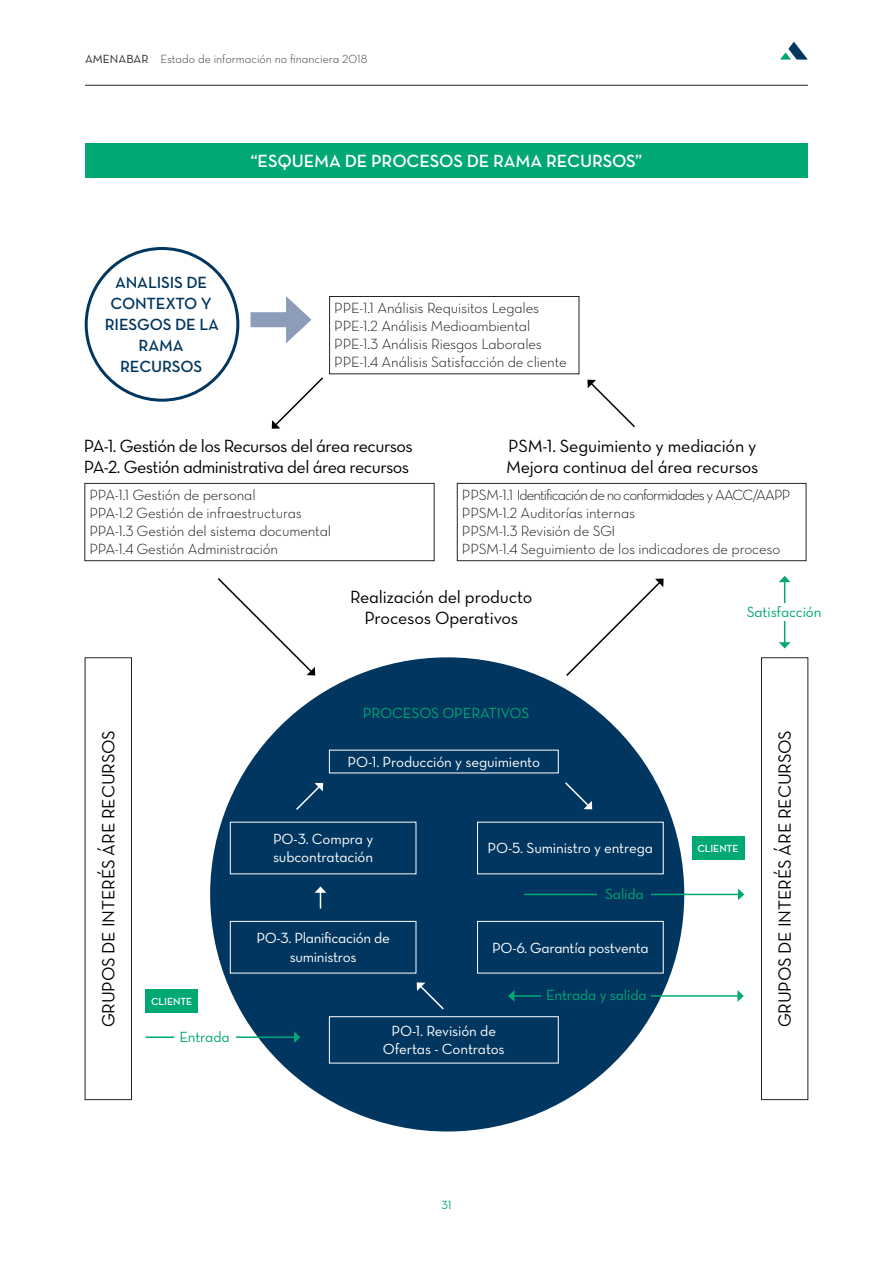
<style>
.page{position:relative;width:893px;height:1263px;background:#fff}
.page>*{position:absolute;margin:0;border:0;box-sizing:border-box;transform-origin:0 0}
.t1{font:18px/21px "Neutra Text Book Alt";letter-spacing:-.015em;color:#000}
.t2{font:18px "Neutra Text Demi Alt";letter-spacing:-.01em;color:#fff}
.t3{font:16.5px/21px "Neutra Text Demi Alt";letter-spacing:-.01em;color:#00365f;text-align:center}
.t4{font:15px/18px "Neutra Text Light Alt";letter-spacing:-.01em;color:#000}
.t5{font:15px/18px "Neutra Text Book Alt";letter-spacing:-.015em;color:#fff;text-align:center}
.t6{font:15px "Neutra Text Book Alt";letter-spacing:-.01em;color:#00a874}
.t7{font:12px "Neutra Text Light Alt";color:#242424}
.t8{font:12px "Neutra Text Book Alt";color:#00a874}
.t9{font:10.5px "Neutra Text Demi Alt";letter-spacing:-.01em;color:#fff}
.s1{font-family:"Neutra Text Book Alt"}
</style>
<div class="page">
<hr style="left:85px;top:85px;width:723px;height:1px;background:#242424">
<svg style="left:780px;top:42px;width:28px;height:18px"></svg>
<div style="left:85px;top:144px;width:723px;height:34px;background:#00a874"></div>
<div style="left:210px;top:657px;width:474px;height:474px;background:#00365f;border-radius:50%"></div>
<div style="left:85px;top:247px;width:154px;height:155px;border:3px solid #00365f;border-radius:50%"></div>
<div style="left:251px;top:312px;width:45px;height:15px;background:#8d9cb8"></div>
<svg style="left:286px;top:296px;width:25px;height:47px"></svg>
<hr style="left:146px;top:1036px;width:149px;height:2px;background:#00a874">
<svg style="left:294px;top:1031px;width:6px;height:12px"></svg>
<hr style="left:524px;top:894px;width:215px;height:1px;background:#00a874">
<svg style="left:738px;top:888px;width:6px;height:12px"></svg>
<svg style="left:587px;top:380px;width:48px;height:47px"></svg>
<svg style="left:272px;top:377px;width:51px;height:52px"></svg>
<svg style="left:217px;top:578px;width:98px;height:97px"></svg>
<svg style="left:566px;top:578px;width:98px;height:98px"></svg>
<hr style="left:514px;top:995px;width:224px;height:2px;background:#00a874">
<svg style="left:508px;top:990px;width:6px;height:11px"></svg>
<svg style="left:737px;top:990px;width:7px;height:12px"></svg>
<hr style="left:784px;top:581px;width:1px;height:62px;background:#00a874">
<svg style="left:779px;top:576px;width:11px;height:6px"></svg>
<svg style="left:779px;top:642px;width:11px;height:6px"></svg>
<div style="left:329px;top:296px;width:250px;height:78px;border:1px solid #242424"></div>
<div style="left:84px;top:483px;width:350px;height:78px;border:1px solid #242424"></div>
<div style="left:457px;top:483px;width:349px;height:78px;border:1px solid #242424"></div>
<div style="left:329px;top:1016px;width:230px;height:47px;border:1px solid #fff"></div>
<div style="left:230px;top:921px;width:186px;height:52px;border:1px solid #fff"></div>
<div style="left:477px;top:921px;width:187px;height:52px;border:1px solid #fff"></div>
<div style="left:85px;top:657px;width:47px;height:443px;border:1px solid #242424"></div>
<div style="left:761px;top:657px;width:47px;height:443px;border:1px solid #242424"></div>
<div style="left:692px;top:836px;width:52px;height:24px;background:#00a874"></div>
<div style="left:146px;top:989px;width:52px;height:24px;background:#00a874"></div>
<svg style="left:417px;top:982px;width:27px;height:28px"></svg>
<svg style="left:296px;top:783px;width:27px;height:27px"></svg>
<svg style="left:565px;top:782px;width:27px;height:27px"></svg>
<svg style="left:315px;top:886px;width:11px;height:22px"></svg>
<div style="left:597px;top:884px;width:54px;height:18px;background:#00365f"></div>
<div style="left:174px;top:1028px;width:61px;height:18px;background:#fff"></div>
<div style="left:734px;top:603px;width:100px;height:18px;background:#fff"></div>
<div style="left:541px;top:985px;width:110px;height:18px;background:#00365f"></div>
<p class="t7" style="left:85px;top:52px;width:284px"><span class="s1">AMENABAR</span> Estado de información no financiera 2018</p>
<p class="t2" style="left:250px;top:150px;width:393px">“ESQUEMA DE PROCESOS DE RAMA RECURSOS”</p>
<p class="t3" style="left:105px;top:272px;width:116px">ANALISIS DE<br>CONTEXTO Y<br>RIESGOS DE LA<br>RAMA<br>RECURSOS</p>
<p class="t4" style="left:334px;top:299px;width:234px">PPE-1.1 Análisis Requisitos Legales PPE-1.2 Análisis Medioambiental PPE-1.3 Análisis Riesgos Laborales PPE-1.4 Análisis Satisfacción de cliente</p>
<p class="t1" style="left:84px;top:435px;width:330px">PA-1. Gestión de los Recursos del área recursos<br>PA-2. Gestión administrativa del área recursos</p>
<p class="t1" style="left:506px;top:435px;width:254px">PSM-1. Seguimiento y mediación y<br>Mejora continua del área recursos</p>
<p class="t4" style="left:89px;top:486px;width:243px">PPA-1.1 Gestión de personal<br>PPA-1.2 Gestión de infraestructuras PPA-1.3 Gestión del sistema documental PPA-1.4 Gestión Administración</p>
<p class="t4" style="left:462px;top:486px;width:330px">PPSM-1.1 Identificación de no conformidades y AACC/AAPP PPSM-1.2 Auditorías internas<br>PPSM-1.3 Revisión de SGI<br>PPSM-1.4 Seguimiento de los indicadores de proceso</p>
<p class="t1" style="left:350px;top:586px;width:184px;text-align:center">Realización del producto<br>Procesos Operativos</p>
<p class="t6" style="left:363px;top:704px;width:168px">PROCESOS OPERATIVOS</p>
<p class="t6" style="left:747px;top:603px;width:76px">Satisfacción</p>
<p class="t1" style="left:98px;top:1027px;width:299px;rotate:-90deg">GRUPOS DE INTERÉS ÁRE RECURSOS</p>
<p class="t1" style="left:774px;top:1027px;width:299px;rotate:-90deg">GRUPOS DE INTERÉS ÁRE RECURSOS</p>
<p class="t5" style="left:348px;top:752px;width:194px">PO-1. Producción y seguimiento</p>
<p class="t5" style="left:273px;top:830px;width:102px;text-align:left">PO-3. Compra y subcontratación</p>
<p class="t5" style="left:488px;top:839px;width:167px">PO-5. Suministro y entrega</p>
<p class="t9" style="left:697px;top:842px;width:43px">CLIENTE</p>
<p class="t6" style="left:605px;top:884px;width:40px">Salida</p>
<p class="t5" style="left:256px;top:929px;width:135px">PO-3. Planificación de suministros</p>
<p class="t5" style="left:492px;top:938px;width:158px">PO-6. Garantía postventa</p>
<p class="t6" style="left:546px;top:985px;width:102px">Entrada y salida</p>
<p class="t9" style="left:151px;top:995px;width:43px">CLIENTE</p>
<p class="t5" style="left:383px;top:1022px;width:123px">PO-1. Revisión de<br>Ofertas - Contratos</p>
<p class="t6" style="left:179px;top:1028px;width:52px">Entrada</p>
<p class="t8" style="left:441px;top:1198px;width:12px">31</p>
</div>
